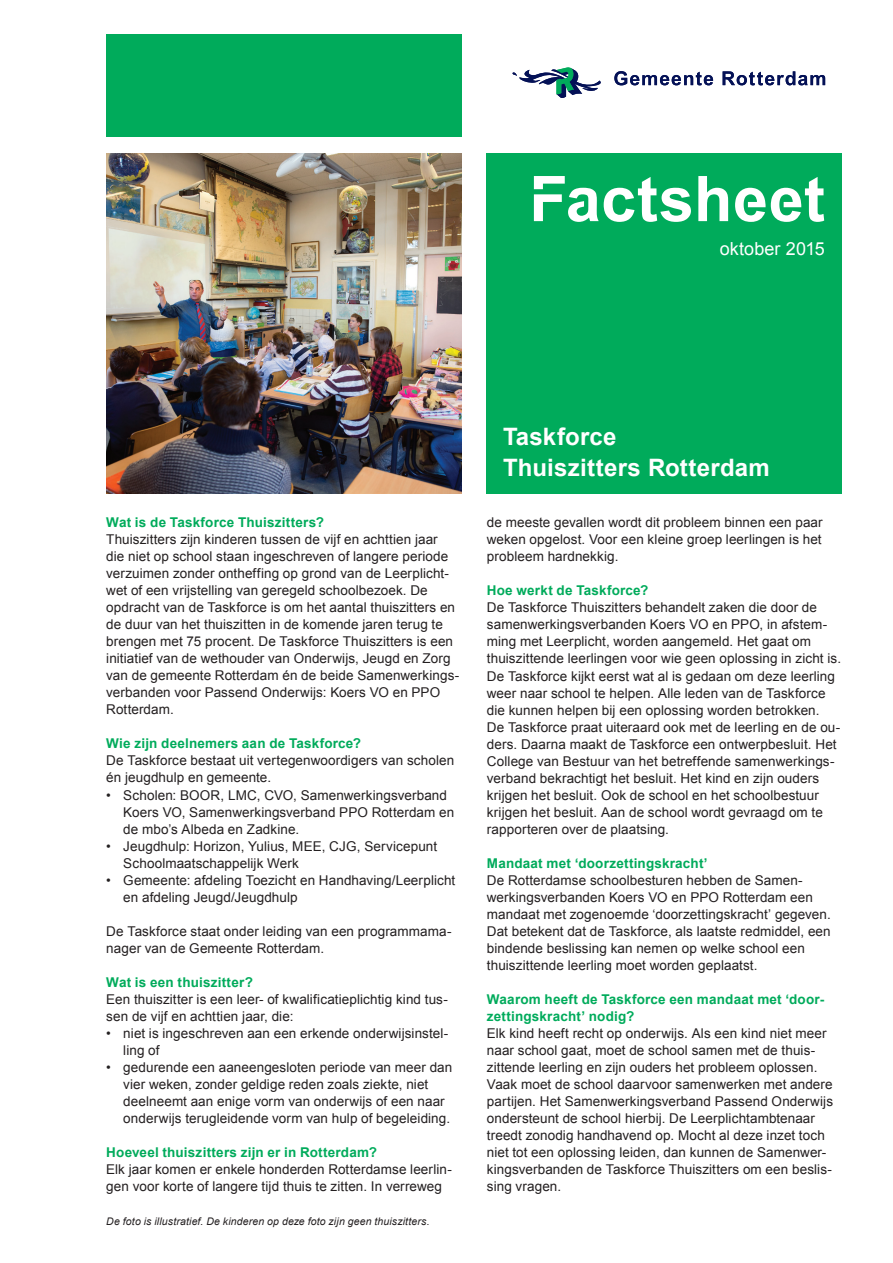
<style>
.page{position:relative;width:893px;height:1263px;background:#fff}
.page>*{position:absolute;margin:0;border:0;box-sizing:border-box;transform-origin:0 0}
.t1{font:700 63px "Arialfor Rotterdam";letter-spacing:.005em;color:#fff}
.t2{font:700 24px/31.5px "Arial";letter-spacing:.01em;color:#fff}
.t3{font:18px "Arial";letter-spacing:.005em;color:#fff}
.t4{font:13.5px/17px "Arial";letter-spacing:.005em;color:#231f20}
.t5{font:700 13.5px/17px "Arial";letter-spacing:.015em;color:#00ab5b}
.t6{font:italic 10.5px "Arial";letter-spacing:.015em;color:#231f20}
</style>
<div class="page">
<div style="left:106px;top:34px;width:355px;height:102px;background:#00ab5b"></div>
<svg style="left:512px;top:67px;width:89px;height:31px"></svg>
<svg style="left:614px;top:71px;width:99px;height:14px"></svg>
<svg style="left:723px;top:71px;width:102px;height:14px"></svg>
<div style="left:486px;top:153px;width:355px;height:340px;background:#00ab5b"></div>
<img style="left:106px;top:154px;width:355px;height:339px">
<h1 class="t1" style="left:529px;top:164px;width:297px">Factsheet</h1>
<h3 class="t3" style="left:720px;top:237px;width:107px">oktober 2015</h3>
<p class="t5" style="left:106px;top:514px;width:219px">Wat is de Taskforce Thuiszitters?</p>
<p class="t4" style="left:106px;top:531px;width:355px">Thuiszitters zijn kinderen tussen de vijf en achttien jaar<br>die niet op school staan ingeschreven of langere periode verzuimen zonder ontheffing op grond van de Leerplicht&shy;wet of een vrijstelling van geregeld schoolbezoek. De opdracht van de Taskforce is om het aantal thuiszitters en de duur van het thuiszitten in de komende jaren terug te brengen met 75 procent. De Taskforce Thuiszitters is een initiatief van de wethouder van Onderwijs, Jeugd en Zorg van de gemeente Rotterdam én de beide Samenwerkings&shy;verbanden voor Passend Onderwijs: Koers VO en PPO Rotterdam.</p>
<p class="t5" style="left:106px;top:736px;width:256px">Wie zijn deelnemers aan de Taskforce?</p>
<p class="t4" style="left:106px;top:752px;width:349px">De Taskforce bestaat uit vertegenwoordigers van scholen én jeugdhulp en gemeente.</p>
<p class="t4" style="left:123px;top:786px;width:332px;text-indent:-17px">• Scholen: BOOR, LMC, CVO, Samenwerkingsverband<br>Koers VO, Samenwerkingsverband PPO Rotterdam en de mbo’s Albeda en Zadkine.</p>
<p class="t4" style="left:123px;top:837px;width:315px;text-indent:-17px">• Jeugdhulp: Horizon, Yulius, MEE, CJG, Servicepunt<br>Schoolmaatschappelijk Werk</p>
<p class="t4" style="left:123px;top:871px;width:333px;text-indent:-17px">• Gemeente: afdeling Toezicht en Handhaving/Leerplicht en afdeling Jeugd/Jeugdhulp</p>
<p class="t4" style="left:106px;top:922px;width:347px">De Taskforce staat onder leiding van een programmama&shy;nager van de Gemeente Rotterdam.</p>
<p class="t5" style="left:106px;top:974px;width:148px">Wat is een thuiszitter?</p>
<p class="t4" style="left:106px;top:990px;width:343px">Een thuiszitter is een leer- of kwalificatieplichtig kind tus&shy;sen de vijf en achttien jaar, die:</p>
<p class="t4" style="left:123px;top:1024px;width:326px;text-indent:-17px">• niet is ingeschreven aan een erkende onderwijsinstel&shy;ling of</p>
<p class="t4" style="left:123px;top:1058px;width:331px;text-indent:-17px">• gedurende een aaneengesloten periode van meer dan vier weken, zonder geldige reden zoals ziekte, niet deelneemt aan enige vorm van onderwijs of een naar onderwijs terugleidende vorm van hulp of begeleiding.</p>
<p class="t5" style="left:106px;top:1144px;width:272px">Hoeveel thuiszitters zijn er in Rotterdam?</p>
<p class="t4" style="left:106px;top:1161px;width:347px">Elk jaar komen er enkele honderden Rotterdamse leerlin&shy;gen voor korte of langere tijd thuis te zitten. In verreweg</p>
<p class="t6" style="left:106px;top:1214px;width:325px">De foto is illustratief. De kinderen op deze foto zijn geen thuiszitters.</p>
<h2 class="t2" style="left:503px;top:421px;width:268px">Taskforce<br>Thuiszitters Rotterdam</h2>
<p class="t4" style="left:487px;top:514px;width:337px;text-align:justify">de meeste gevallen wordt dit probleem binnen een paar weken opgelost. Voor een kleine groep leerlingen is het probleem hardnekkig.</p>
<p class="t5" style="left:487px;top:583px;width:163px">Hoe werkt de Taskforce?</p>
<p class="t4" style="left:487px;top:599px;width:356px">De Taskforce Thuiszitters behandelt zaken die door de samenwerkingsverbanden Koers VO en PPO, in afstem&shy;ming met Leerplicht, worden aangemeld. Het gaat om thuiszittende leerlingen voor wie geen oplossing in zicht is.<br>De Taskforce kijkt eerst wat al is gedaan om deze leerling weer naar school te helpen. Alle leden van de Taskforce die kunnen helpen bij een oplossing worden betrokken.<br>De Taskforce praat uiteraard ook met de leerling en de ou&shy;ders. Daarna maakt de Taskforce een ontwerpbesluit. Het College van Bestuur van het betreffende samenwerkings&shy;verband bekrachtigt het besluit. Het kind en zijn ouders krijgen het besluit. Ook de school en het schoolbestuur krijgen het besluit. Aan de school wordt gevraagd om te rapporteren over de plaatsing.</p>
<p class="t5" style="left:487px;top:855px;width:222px">Mandaat met ‘doorzettingskracht’</p>
<p class="t4" style="left:487px;top:871px;width:345px">De Rotterdamse schoolbesturen hebben de Samen&shy;werkingsverbanden Koers VO en PPO Rotterdam een mandaat met zogenoemde ‘doorzettingskracht’ gegeven.<br>Dat betekent dat de Taskforce, als laatste redmiddel, een bindende beslissing kan nemen op welke school een thuiszittende leerling moet worden geplaatst.</p>
<p class="t5" style="left:487px;top:991px;width:339px">Waarom heeft de Taskforce een mandaat met ‘door&shy;zettingskracht’ nodig?</p>
<p class="t4" style="left:487px;top:1025px;width:348px">Elk kind heeft recht op onderwijs. Als een kind niet meer naar school gaat, moet de school samen met de thuis&shy;zittende leerling en zijn ouders het probleem oplossen.<br>Vaak moet de school daarvoor samenwerken met andere partijen. Het Samenwerkingsverband Passend Onderwijs ondersteunt de school hierbij. De Leerplichtambtenaar treedt zonodig handhavend op. Mocht al deze inzet toch niet tot een oplossing leiden, dan kunnen de Samenwer&shy;kingsverbanden de Taskforce Thuiszitters om een beslis&shy;sing vragen.</p>
</div>
